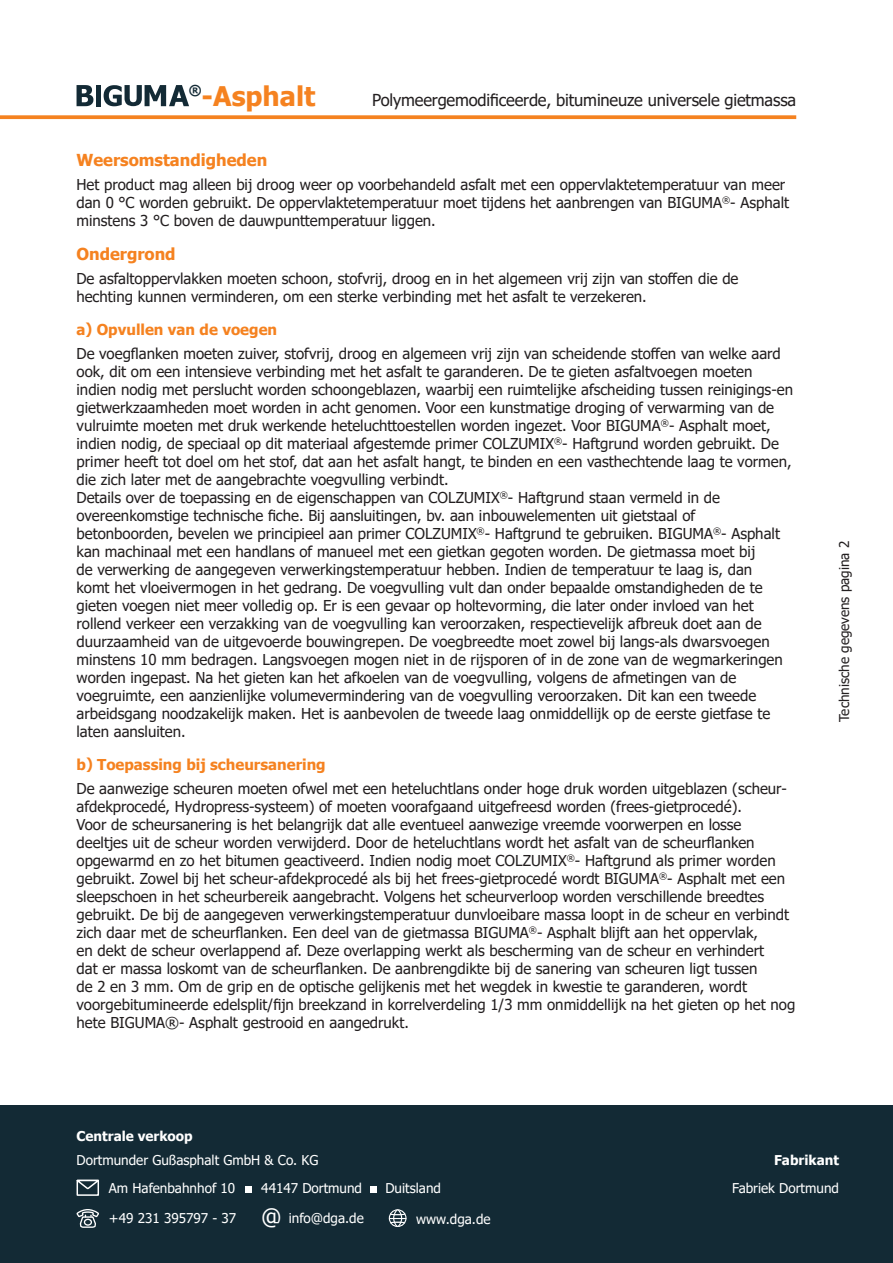
<style>
.page{position:relative;width:893px;height:1263px;background:#fff}
.page>*{position:absolute;margin:0;border:0;box-sizing:border-box;transform-origin:0 0}
.t1{font:700 27px "Tahoma";color:#f58220}
.t2{font:16.5px "Tahoma";letter-spacing:-.01em;color:#231f20}
.t3{font:700 16.5px "Tahoma";color:#f58220}
.t4{font:15px/18px "Tahoma";color:#231f20}
.t5{font:700 15px "Tahoma";color:#f58220}
.t6{font:700 13.8px "Tahoma";color:#132a35}
.t7{font:13.5px/28.2px "Tahoma";color:#fff}
.t8{font:13.5px "Tahoma";color:#231f20}
.t9{font:700 13.5px "Tahoma";color:#fff}
.s1{font-size:22.5px}
</style>
<div class="page">
<svg style="left:0;top:115px;width:796px;height:4px;fill:#f58220"></svg>
<div style="left:96px;top:85px;width:5px;height:21px;background:#132a35"></div>
<svg style="left:77px;top:85px;width:16px;height:21px"></svg>
<svg style="left:104px;top:85px;width:85px;height:21px"></svg>
<div style="left:0;top:1106px;width:893px;height:157px;background:#132a35"></div>
<svg style="left:77px;top:1180px;width:22px;height:16px"></svg>
<div style="left:245px;top:1186px;width:6px;height:7px;background:#fff"></div>
<svg style="left:77px;top:1209px;width:22px;height:19px"></svg>
<div style="left:371px;top:1186px;width:6px;height:7px;background:#fff"></div>
<div style="left:389px;top:1209px;width:17px;height:18px;border:1px solid #fff;border-radius:50%"></div>
<div style="left:393px;top:1209px;width:9px;height:18px;border:1px solid #fff;border-radius:50%"></div>
<svg style="left:389px;top:1212px;width:17px;height:12px"></svg>
<p class="t6" style="left:189px;top:82px;width:14px">®</p>
<h1 class="t1" style="left:202px;top:78px;width:115px">-Asphalt</h1>
<p class="t2" style="left:372px;top:89px;width:425px">Polymeergemodificeerde, bitumineuze universele gietmassa</p>
<p class="t3" style="left:76px;top:148px;width:192px">Weersomstandigheden</p>
<p class="t4" style="left:76px;top:176px;width:714px">Het product mag alleen bij droog weer op voorbehandeld asfalt met een oppervlaktetemperatuur van meer dan 0 °C worden gebruikt. De oppervlaktetemperatuur moet tijdens het aanbrengen van BIGUMA<sup>®</sup>- Asphalt minstens 3 °C boven de dauwpunttemperatuur liggen.</p>
<p class="t3" style="left:76px;top:242px;width:101px">Ondergrond</p>
<p class="t4" style="left:76px;top:270px;width:664px">De asfaltoppervlakken moeten schoon, stofvrij, droog en in het algemeen vrij zijn van stoffen die de hechting kunnen verminderen, om een sterke verbinding met het asfalt te verzekeren.</p>
<p class="t5" style="left:77px;top:319px;width:202px">a) Opvullen van de voegen</p>
<p class="t4" style="left:77px;top:345px;width:718px">De voegflanken moeten zuiver, stofvrij, droog en algemeen vrij zijn van scheidende stoffen van welke aard ook, dit om een intensieve verbinding met het asfalt te garanderen. De te gieten asfaltvoegen moeten indien nodig met perslucht worden schoongeblazen, waarbij een ruimtelijke afscheiding tussen reinigings-en gietwerkzaamheden moet worden in acht genomen. Voor een kunstmatige droging of verwarming van de vulruimte moeten met druk werkende heteluchttoestellen worden ingezet. Voor BIGUMA<sup>®</sup>- Asphalt moet, indien nodig, de speciaal op dit materiaal afgestemde primer COLZUMIX<sup>®</sup>- Haftgrund worden gebruikt. De primer heeft tot doel om het stof, dat aan het asfalt hangt, te binden en een vasthechtende laag te vormen, die zich later met de aangebrachte voegvulling verbindt.<br>Details over de toepassing en de eigenschappen van COLZUMIX<sup>®</sup>- Haftgrund staan vermeld in de overeenkomstige technische fiche. Bij aansluitingen, bv. aan inbouwelementen uit gietstaal of betonboorden, bevelen we principieel aan primer COLZUMIX<sup>®</sup>- Haftgrund te gebruiken. BIGUMA<sup>®</sup>- Asphalt kan machinaal met een handlans of manueel met een gietkan gegoten worden. De gietmassa moet bij<br>de verwerking de aangegeven verwerkingstemperatuur hebben. Indien de temperatuur te laag is, dan<br>komt het vloeivermogen in het gedrang. De voegvulling vult dan onder bepaalde omstandigheden de te gieten voegen niet meer volledig op. Er is een gevaar op holtevorming, die later onder invloed van het rollend verkeer een verzakking van de voegvulling kan veroorzaken, respectievelijk afbreuk doet aan de duurzaamheid van de uitgevoerde bouwingrepen. De voegbreedte moet zowel bij langs-als dwarsvoegen minstens 10 mm bedragen. Langsvoegen mogen niet in de rijsporen of in de zone van de wegmarkeringen worden ingepast. Na het gieten kan het afkoelen van de voegvulling, volgens de afmetingen van de voegruimte, een aanzienlijke volumevermindering van de voegvulling veroorzaken. Dit kan een tweede arbeidsgang noodzakelijk maken. Het is aanbevolen de tweede laag onmiddellijk op de eerste gietfase te laten aansluiten.</p>
<p class="t5" style="left:77px;top:754px;width:251px">b) Toepassing bij scheursanering</p>
<p class="t4" style="left:77px;top:780px;width:720px">De aanwezige scheuren moeten ofwel met een heteluchtlans onder hoge druk worden uitgeblazen (scheur&shy;afdekprocedé, Hydropress-systeem) of moeten voorafgaand uitgefreesd worden (frees-gietprocedé).<br>Voor de scheursanering is het belangrijk dat alle eventueel aanwezige vreemde voorwerpen en losse deeltjes uit de scheur worden verwijderd. Door de heteluchtlans wordt het asfalt van de scheurflanken opgewarmd en zo het bitumen geactiveerd. Indien nodig moet COLZUMIX<sup>®</sup>- Haftgrund als primer worden gebruikt. Zowel bij het scheur-afdekprocedé als bij het frees-gietprocedé wordt BIGUMA<sup>®</sup>- Asphalt met een sleepschoen in het scheurbereik aangebracht. Volgens het scheurverloop worden verschillende breedtes gebruikt. De bij de aangegeven verwerkingstemperatuur dunvloeibare massa loopt in de scheur en verbindt zich daar met de scheurflanken. Een deel van de gietmassa BIGUMA<sup>®</sup>- Asphalt blijft aan het oppervlak,<br>en dekt de scheur overlappend af. Deze overlapping werkt als bescherming van de scheur en verhindert<br>dat er massa loskomt van de scheurflanken. De aanbrengdikte bij de sanering van scheuren ligt tussen<br>de 2 en 3 mm. Om de grip en de optische gelijkenis met het wegdek in kwestie te garanderen, wordt voorgebitumineerde edelsplit/fijn breekzand in korrelverdeling 1/3 mm onmiddellijk na het gieten op het nog hete BIGUMA®- Asphalt gestrooid en aangedrukt.</p>
<p class="t9" style="left:77px;top:1127px;width:118px">Centrale verkoop</p>
<p class="t8" style="left:835px;top:722px;width:183px;rotate:-90deg">Technische gegevens pagina 2</p>
<p class="t7" style="left:109px;top:1146px;width:211px;text-indent:-32px">Dortmunder Gußasphalt GmbH &amp; Co. KG<br>Am Hafenbahnhof 10</p>
<p class="t7" style="left:261px;top:1175px;width:102px">44147 Dortmund</p>
<p class="t7" style="left:109px;top:1205px;width:256px">+49 231 395797 - 37 <span class="s1">@</span> info@dga.de</p>
<p class="t7" style="left:385px;top:1175px;width:57px">Duitsland</p>
<p class="t7" style="left:416px;top:1205px;width:76px">www.dga.de</p>
<p class="t9" style="left:774px;top:1150px;width:66px">Fabrikant</p>
<p class="t7" style="left:732px;top:1175px;width:108px">Fabriek Dortmund</p>
</div>
